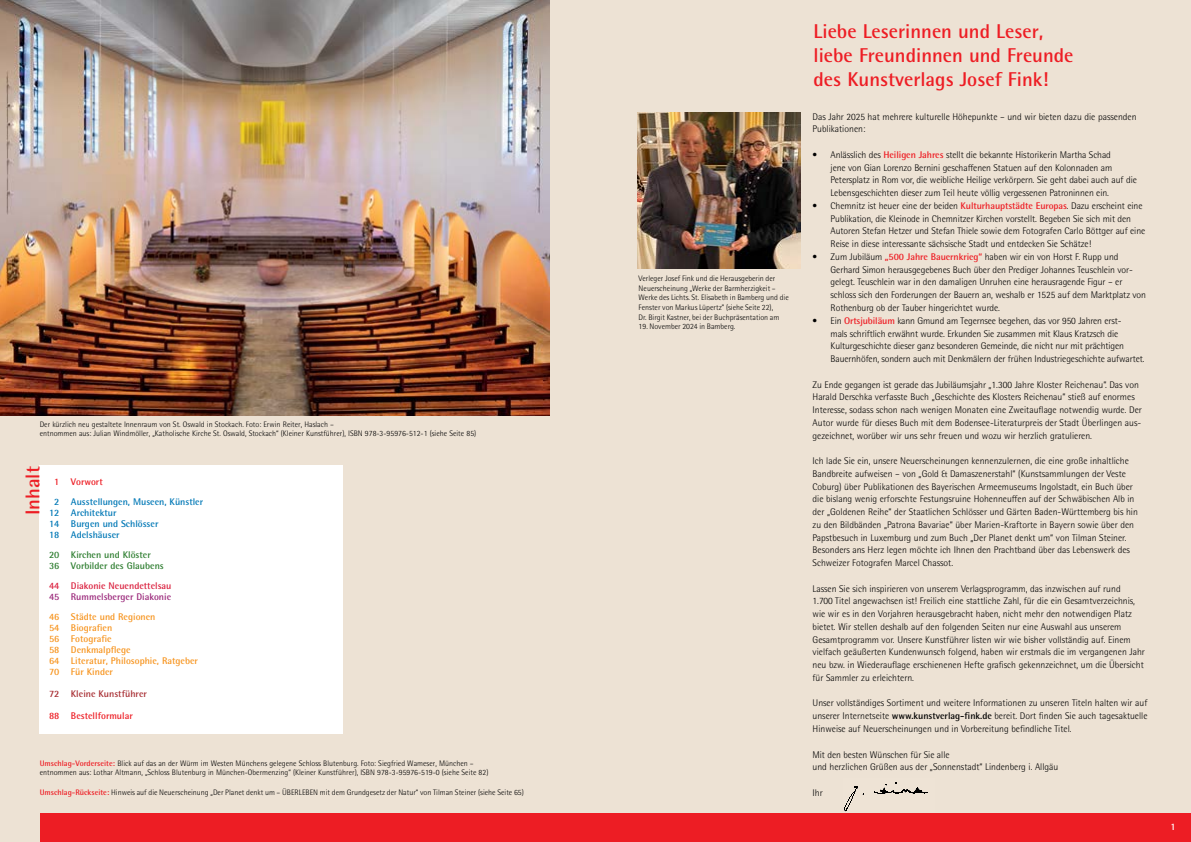
<style>
.page{position:relative;width:1191px;height:842px;background:#fff}
.page>*{position:absolute;margin:0;border:0;box-sizing:border-box;transform-origin:0 0}
.t1{font:700 20px/24px "Rotis Semi Sans Std";color:#ed1d24}
.t2{font:300 9.7px/12.8px "Rotis Semi Sans Std";color:#000}
.t3{font:700 9.7px/11px "Rotis Semi Sans Std";color:#f7941e}
.t4{font:700 9.7px/11px "Rotis Semi Sans Std";color:#0078b6}
.t5{font:700 9.7px/11px "Rotis Semi Sans Std";color:#2d7d2f}
.t6{font:700 9.7px "Rotis Semi Sans Std";color:#ed1d24}
.t7{font:700 9.7px "Rotis Semi Sans Std";color:#da1f3d}
.t8{font:700 9.7px "Rotis Semi Sans Std";color:#9a277a}
.t9{font:700 9.7px "Rotis Semi Sans Std";color:#a72c31}
.t10{font:700 9.7px "Rotis Semi Sans Std";color:#fff}
.t11{font:300 8px/9.6px "Rotis Semi Sans Std";color:#000}
.s1{font-weight:700;color:#ed1d24}
.s2{font-weight:700}
</style>
<div class="page">
<div style="left:595px;top:0;width:596px;height:842px;background:#ede2d4"></div>
<div style="left:595px;top:814px;width:596px;height:28px;background:#ed1d24"></div>
<img style="left:844px;top:782px;width:84px;height:30px">
<img style="left:637px;top:112px;width:163px;height:157px">
<div style="left:0;top:0;width:595px;height:842px;background:#ede2d4"></div>
<img style="left:0;top:0;width:550px;height:415px">
<div style="left:40px;top:465px;width:303px;height:268px;background:#fff"></div>
<div style="left:40px;top:814px;width:555px;height:28px;background:#ed1d24"></div>
<p class="t11" style="left:40px;top:419px;width:438px">Der kürzlich neu gestaltete Innenraum von St. Oswald in Stockach. Foto: Erwin Reiter, Haslach –<br>entnommen aus: Julian Windmöller, „Katholische Kirche St. Oswald, Stockach“ (Kleiner Kunstführer), ISBN 978-3-95976-512-1 (siehe Seite 85)</p>
<h1 class="t1" style="left:21px;top:515px;width:50px;rotate:-90deg">Inhalt</h1>
<p class="t6" style="left:54px;top:476px;width:50px">1 Vorwort</p>
<p class="t4" style="left:49px;top:496px;width:156px;text-indent:5px">2 Ausstellungen, Museen, Künstler<br>12 Architektur<br>14 Burgen und Schlösser<br>18 Adelshäuser</p>
<p class="t5" style="left:49px;top:549px;width:116px">20 Kirchen und Klöster<br>36 Vorbilder des Glaubens</p>
<p class="t7" style="left:49px;top:580px;width:124px">44 Diakonie Neuendettelsau</p>
<p class="t8" style="left:49px;top:591px;width:124px">45 Rummelsberger Diakonie</p>
<p class="t3" style="left:49px;top:611px;width:150px">46 Städte und Regionen<br>54 Biografien<br>56 Fotografie<br>58 Denkmalpflege<br>64 Literatur, Philosophie, Ratgeber<br>70 Für Kinder</p>
<p class="t9" style="left:49px;top:688px;width:99px">72 Kleine Kunstführer</p>
<p class="t6" style="left:49px;top:710px;width:85px">88 Bestellformular</p>
<p class="t11" style="left:40px;top:758px;width:450px"><span class="s1">Umschlag-Vorderseite:</span> Blick auf das an der Würm im Westen Münchens gelegene Schloss Blutenburg. Foto: Siegfried Wameser, München – entnommen aus: Lothar Altmann, „Schloss Blutenburg in München-Obermenzing“ (Kleiner Kunstführer), ISBN 978-3-95976-519-0 (siehe Seite 82)</p>
<p class="t11" style="left:40px;top:788px;width:485px"><span class="s1">Umschlag-Rückseite:</span> Hinweis auf die Neuerscheinung „Der Planet denkt um – ÜBERLEBEN mit dem Grundgesetz der Natur“ von Tilman Steiner (siehe Seite 65)</p>
<p class="t11" style="left:638px;top:274px;width:152px">Verleger Josef Fink und die Herausgeberin der Neuerscheinung „Werke der Barmherzigkeit – Werke des Lichts. St. Elisabeth in Bamberg und die Fenster von Markus Lüpertz” (siehe Seite 22),<br>Dr. Birgit Kastner, bei der Buchpräsentation am</p>
<p class="t11" style="left:638px;top:322px;width:98px">19. November 2024 in Bamberg.</p>
<h1 class="t1" style="left:813px;top:19px;width:261px">Liebe Leserinnen und Leser, liebe Freundinnen und Freunde des Kunstverlags Josef Fink!</h1>
<p class="t2" style="left:812px;top:110px;width:325px">Das Jahr 2025 hat mehrere kulturelle Höhepunkte – und wir bieten dazu die passenden<br>Publikationen:</p>
<p class="t2" style="left:830px;top:148px;width:308px;text-indent:-18px">• Anlässlich des <span class="s1">Heiligen Jahres</span> stellt die bekannte Historikerin Martha Schad<br>jene von Gian Lorenzo Bernini geschaffenen Statuen auf den Kolonnaden am Petersplatz in Rom vor, die weibliche Heilige verkörpern. Sie geht dabei auch auf die Lebensgeschichten dieser zum Teil heute völlig vergessenen Patroninnen ein.</p>
<p class="t2" style="left:830px;top:199px;width:316px;text-indent:-18px">• Chemnitz ist heuer eine der beiden <span class="s1">Kulturhauptstädte Europas</span>. Dazu erscheint eine Publikation, die Kleinode in Chemnitzer Kirchen vorstellt. Begeben Sie sich mit den Autoren Stefan Hetzer und Stefan Thiele sowie dem Fotografen Carlo Böttger auf eine Reise in diese interessante sächsische Stadt und entdecken Sie Schätze!</p>
<p class="t2" style="left:830px;top:250px;width:317px;text-indent:-18px">• Zum Jubiläum <span class="s1">„500 Jahre Bauernkrieg“</span> haben wir ein von Horst F. Rupp und Gerhard Simon herausgegebenes Buch über den Prediger Johannes Teuschlein vor&shy;gelegt. Teuschlein war in den damaligen Unruhen eine herausragende Figur – er schloss sich den Forderungen der Bauern an, weshalb er 1525 auf dem Marktplatz von Rothenburg ob der Tauber hingerichtet wurde.</p>
<p class="t2" style="left:830px;top:314px;width:315px;text-indent:-18px">• Ein <span class="s1">Ortsjubiläum</span> kann Gmund am Tegernsee begehen, das vor 950 Jahren erst-<br>mals schriftlich erwähnt wurde. Erkunden Sie zusammen mit Klaus Kratzsch die Kulturgeschichte dieser ganz besonderen Gemeinde, die nicht nur mit prächtigen Bauernhöfen, sondern auch mit Denkmälern der frühen Industriegeschichte aufwartet.</p>
<p class="t2" style="left:812px;top:378px;width:331px">Zu Ende gegangen ist gerade das Jubiläumsjahr „1.300 Jahre Kloster Reichenau“. Das von Harald Derschka verfasste Buch „Geschichte des Klosters Reichenau“ stieß auf enormes Interesse, sodass schon nach wenigen Monaten eine Zweitauflage notwendig wurde. Der Autor wurde für dieses Buch mit dem Bodensee-Literaturpreis der Stadt Überlingen aus&shy;gezeichnet, worüber wir uns sehr freuen und wozu wir herzlich gratulieren.</p>
<p class="t2" style="left:812px;top:454px;width:327px">Ich lade Sie ein, unsere Neuerscheinungen kennenzulernen, die eine große inhaltliche Bandbreite aufweisen – von „Gold &amp; Damaszenerstahl“ (Kunstsammlungen der Veste Coburg) über Publikationen des Bayerischen Armeemuseums Ingolstadt, ein Buch über die bislang wenig erforschte Festungsruine Hohenneuffen auf der Schwäbischen Alb in der „Goldenen Reihe“ der Staatlichen Schlösser und Gärten Baden-Württemberg bis hin zu den Bildbänden „Patrona Bavariae“ über Marien-Kraftorte in Bayern sowie über den Papstbesuch in Luxemburg und zum Buch „Der Planet denkt um“ von Tilman Steiner.<br>Besonders ans Herz legen möchte ich Ihnen den Prachtband über das Lebenswerk des Schweizer Fotografen Marcel Chassot.</p>
<p class="t2" style="left:812px;top:582px;width:334px">Lassen Sie sich inspirieren von unserem Verlagsprogramm, das inzwischen auf rund<br>1.700 Titel angewachsen ist! Freilich eine stattliche Zahl, für die ein Gesamtverzeichnis, wie wir es in den Vorjahren herausgebracht haben, nicht mehr den notwendigen Platz bietet. Wir stellen deshalb auf den folgenden Seiten nur eine Auswahl aus unserem Gesamtprogramm vor. Unsere Kunstführer listen wir wie bisher vollständig auf. Einem vielfach geäußerten Kundenwunsch folgend, haben wir erstmals die im vergangenen Jahr neu bzw. in Wiederauflage erschienenen Hefte grafisch gekennzeichnet, um die Übersicht für Sammler zu erleichtern.</p>
<p class="t2" style="left:812px;top:697px;width:336px;text-align:justify">Unser vollständiges Sortiment und weitere Informationen zu unseren Titeln halten wir auf unserer Internetseite <span class="s2">www.kunstverlag-fink.de</span> bereit. Dort finden Sie auch tagesaktuelle Hinweise auf Neuerscheinungen und in Vorbereitung befindliche Titel.</p>
<p class="t2" style="left:812px;top:748px;width:247px">Mit den besten Wünschen für Sie alle<br>und herzlichen Grüßen aus der „Sonnenstadt“ Lindenberg i. Allgäu</p>
<p class="t2" style="left:812px;top:786px;width:12px">Ihr</p>
<p class="t10" style="left:1170px;top:819px;width:9px">11</p>
</div>
